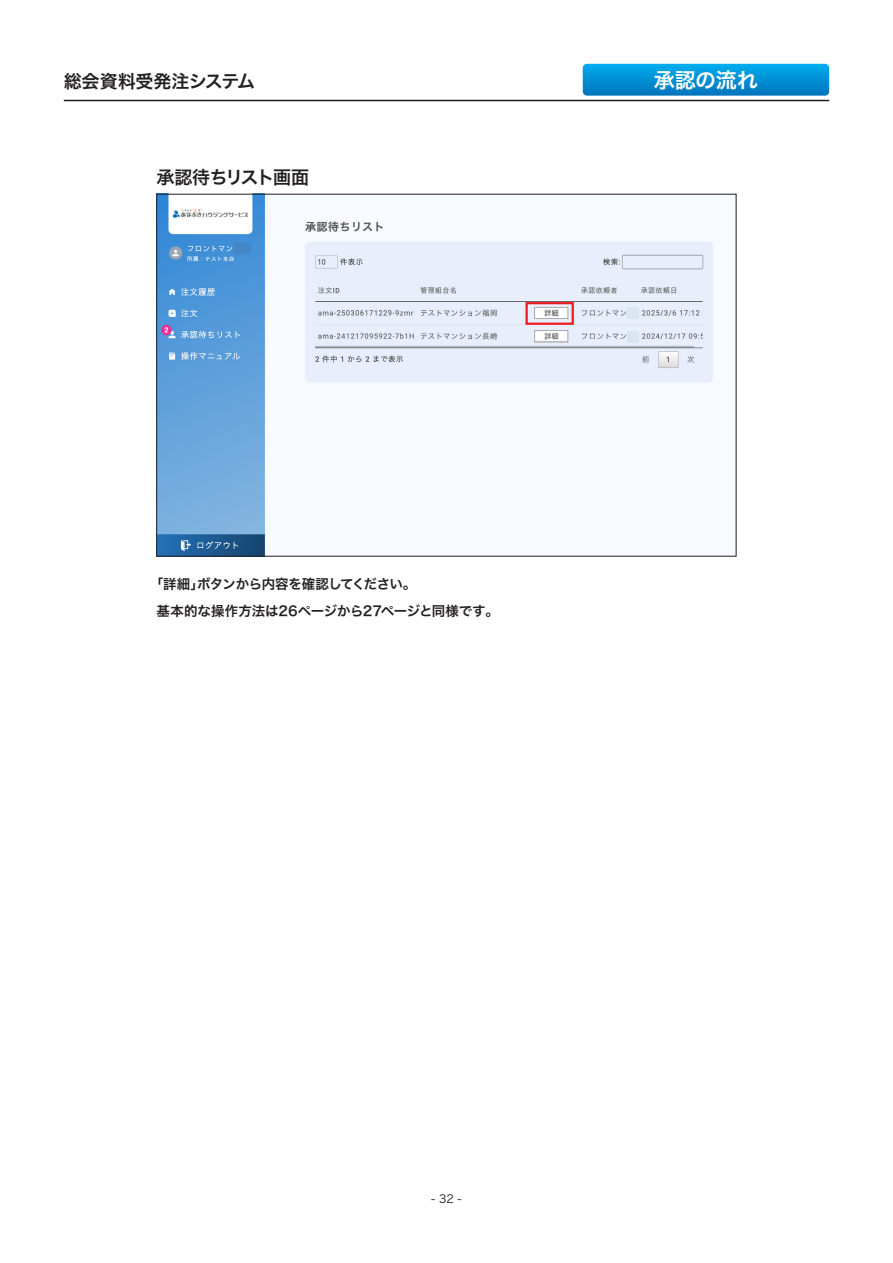
<style>
.page{position:relative;width:893px;height:1263px;background:#fff}
.page>*{position:absolute;margin:0;border:0;box-sizing:border-box;transform-origin:0 0}
.t1{font:21px "Hira Kaku Pro W6";letter-spacing:-.005em;color:#fff}
.t2{font:18px "Hira Kaku Pro W6";letter-spacing:-.025em;color:#231f20}
.t3{font:18px "Hira Kaku Pro W6";letter-spacing:-.05em;color:#231f20}
.t4{font:13.5px/27px "Hira Kaku Pro W6";letter-spacing:-.02em;color:#231f20}
.t5{font:11.25px "Hira Kaku Pro W3";color:#231f20}
</style>
<div class="page">
<img style="left:158px;top:202px;width:555px;height:352px">
<div style="left:234px;top:244px;width:17px;height:10px;background:#4387c7"></div>
<hr style="left:64px;top:100px;width:765px;height:1px;background:#231f20">
<svg style="left:583px;top:64px;width:246px;height:32px;background:#0391d5"></svg>
<svg style="left:150px;top:99px;width:163px;height:103px"></svg>
<div style="left:525px;top:302px;width:49px;height:23px;border:2px solid #ee1d23"></div>
<div style="left:627px;top:308px;width:12px;height:11px;background:#dbe5f1"></div>
<div style="left:627px;top:331px;width:12px;height:11px;background:#dbe5f1"></div>
<h2 class="t2" style="left:64px;top:64px;width:193px">総会資料受発注システム</h2>
<h2 class="t3" style="left:156px;top:161px;width:154px">承認待ちリスト画面</h2>
<p class="t4" style="left:156px;top:570px;width:344px;text-indent:-7px">「詳細」ボタンから内容を確認してください。<br>基本的な操作方法は26ページから27ページと同様です。</p>
<h1 class="t1" style="left:654px;top:61px;width:106px">承認の流れ</h1>
<p class="t5" style="left:431px;top:1189px;width:32px">- 32 -</p>
</div>
